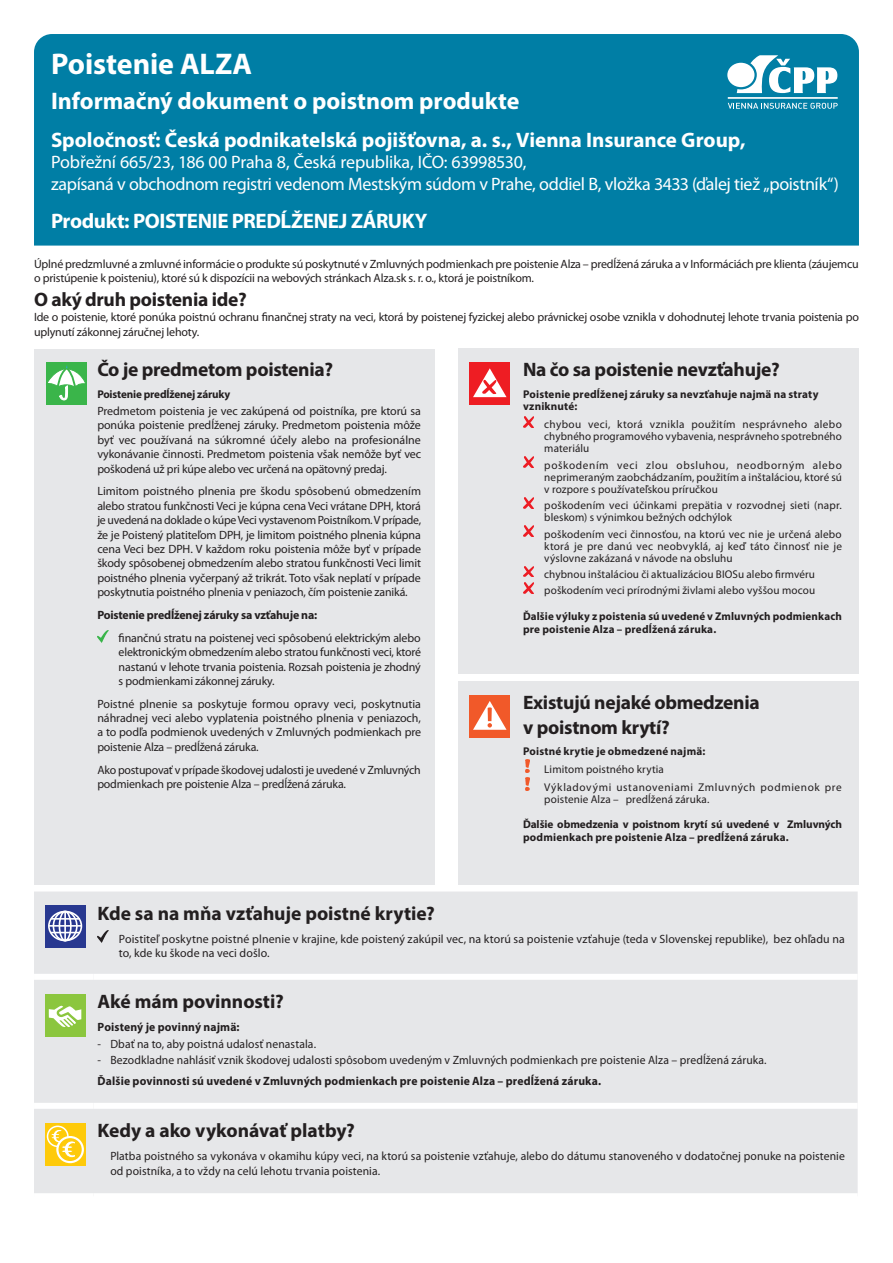
<style>
.page{position:relative;width:893px;height:1263px;background:#fff}
.page>*{position:absolute;margin:0;border:0;box-sizing:border-box;transform-origin:0 0}
.t1{font:700 30px "Myriad Pro";letter-spacing:-.005em;color:#fff}
.t2{font:700 24px "Myriad Pro";letter-spacing:-.005em;color:#fff}
.t3{font:700 21px "Myriad Pro";letter-spacing:-.005em;color:#fff}
.t4{font:700 19.5px/25.5px "Myriad Pro";letter-spacing:-.015em;color:#231f20}
.t5{font:18px/21.6px "Myriad Pro";letter-spacing:-.02em;color:#fff}
.t6{font:12px/14.4px "Myriad Pro";letter-spacing:-.015em;color:#231f20;text-align:justify}
.t7{font:12px/14.4px "Myriad Pro";letter-spacing:.01em;color:#231f20}
.t8{font:12px "Myriad Pro";letter-spacing:.005em;color:#231f20}
.t9{font:700 12px "Myriad Pro";letter-spacing:.015em;color:#231f20}
.t10{font:700 12px "Myriad Pro";letter-spacing:-.015em;color:#231f20}
.t11{font:11.25px/12px "Myriad Pro";letter-spacing:.01em;color:#231f20;text-align:justify}
.t12{font:700 11.25px/13.5px "Myriad Pro";letter-spacing:.015em;color:#231f20}
.t13{font:11.25px/17.9px "Myriad Pro";letter-spacing:.05em;color:#231f20}
.t14{font:700 11.25px "Myriad Pro";letter-spacing:-.015em;color:#231f20}
</style>
<div class="page">
<div style="left:458px;top:349px;width:401px;height:325px;background:#e6e7e9"></div>
<div style="left:34px;top:349px;width:401px;height:535px;background:#e6e7e9"></div>
<div style="left:458px;top:681px;width:401px;height:203px;background:#e6e7e9"></div>
<div style="left:34px;top:34px;width:825px;height:212px;background:#007ea5"></div>
<svg style="left:737px;top:55px;width:100px;height:38px"></svg>
<div style="left:727px;top:63px;width:27px;height:24px;background:#fff;border-radius:50%"></div>
<hr style="left:728px;top:97px;width:110px;height:2px;background:#fff">
<svg style="left:728px;top:103px;width:110px;height:6px"></svg>
<img style="left:526px;top:759px;width:4px;height:14px">
<svg style="left:526px;top:777px;width:4px;height:13px"></svg>
<svg style="left:523px;top:416px;width:11px;height:11px"></svg>
<svg style="left:523px;top:457px;width:11px;height:11px"></svg>
<svg style="left:523px;top:497px;width:11px;height:11px"></svg>
<svg style="left:523px;top:526px;width:11px;height:10px"></svg>
<svg style="left:523px;top:566px;width:11px;height:27px"></svg>
<div style="left:469px;top:695px;width:41px;height:43px;background:#f15929"></div>
<svg style="left:473px;top:701px;width:34px;height:29px"></svg>
<svg style="left:97px;top:630px;width:11px;height:12px"></svg>
<div style="left:46px;top:362px;width:41px;height:42px;background:#3ab54a"></div>
<svg style="left:48px;top:365px;width:37px;height:35px"></svg>
<div style="left:469px;top:363px;width:41px;height:42px;background:#ee1d23"></div>
<svg style="left:473px;top:368px;width:34px;height:29px"></svg>
<div style="left:34px;top:891px;width:824px;height:302px;background:#e6e7e9"></div>
<div style="left:93px;top:1103px;width:765px;height:6px;background:#fff"></div>
<div style="left:34px;top:1103px;width:59px;height:6px;background:#fff"></div>
<div style="left:34px;top:974px;width:59px;height:6px;background:#fff"></div>
<div style="left:93px;top:974px;width:765px;height:6px;background:#fff"></div>
<svg style="left:45px;top:905px;width:41px;height:43px"></svg>
<div style="left:48px;top:911px;width:34px;height:30px;border:2px solid #fff;border-radius:50%"></div>
<div style="left:53px;top:911px;width:25px;height:30px;border:2px solid #fff;border-radius:50%"></div>
<div style="left:59px;top:911px;width:13px;height:30px;border:2px solid #fff;border-radius:50%"></div>
<hr style="left:64px;top:911px;width:2px;height:30px;background:#fff">
<hr style="left:51px;top:918px;width:29px;height:2px;background:#fff">
<svg style="left:51px;top:932px;width:29px;height:1px"></svg>
<hr style="left:49px;top:925px;width:32px;height:2px;background:#fff">
<svg style="left:98px;top:931px;width:10px;height:12px"></svg>
<div style="left:45px;top:994px;width:41px;height:42px;background:#8bc63e"></div>
<svg style="left:49px;top:1005px;width:33px;height:22px"></svg>
<div style="left:45px;top:1123px;width:41px;height:42px;background:#feca0a"></div>
<div style="left:47px;top:1125px;width:22px;height:22px;border:2px solid #fff;border-radius:50%"></div>
<svg style="left:57px;top:1137px;width:26px;height:25px"></svg>
<div style="left:56px;top:1136px;width:28px;height:27px;border:2px solid #fff;border-radius:50%"></div>
<svg style="left:51px;top:1129px;width:25px;height:29px"></svg>
<h1 class="t1" style="left:51px;top:44px;width:203px">Poistenie ALZA</h1>
<h2 class="t2" style="left:51px;top:85px;width:470px">Informačný dokument o poistnom produkte</h2>
<h3 class="t3" style="left:51px;top:126px;width:696px">Spoločnosť: Česká podnikatelská pojišťovna, a. s., Vienna Insurance Group,</h3>
<h3 class="t5" style="left:51px;top:151px;width:789px">Pobřežní 665/23, 186 00 Praha 8, Česká republika, IČO: 63998530,<br>zapísaná v obchodnom registri vedenom Mestským súdom v Prahe, oddiel B, vložka 3433 (ďalej tiež „poistník“)</h3>
<h3 class="t3" style="left:51px;top:207px;width:378px">Produkt: POISTENIE PREDĹŽENEJ ZÁRUKY</h3>
<p class="t6" style="left:34px;top:257px;width:826px">Úplné predzmluvné a zmluvné informácie o produkte sú poskytnuté v Zmluvných podmienkach pre poistenie Alza – predĺžená záruka a v Informáciách pre klienta (záujemcu o pristúpenie k poisteniu), ktoré sú k dispozícii na webových stránkach Alza.sk s. r. o., ktorá je poistníkom.</p>
<h3 class="t4" style="left:34px;top:286px;width:214px">O aký druh poistenia ide?</h3>
<p class="t6" style="left:34px;top:309px;width:826px;line-height:15px">Ide o poistenie, ktoré ponúka poistnú ochranu finančnej straty na veci, ktorá by poistenej fyzickej alebo právnickej osobe vznikla v dohodnutej lehote trvania poistenia po uplynutí zákonnej záručnej lehoty.</p>
<h3 class="t4" style="left:97px;top:356px;width:237px">Čo je predmetom poistenia?</h3>
<p class="t14" style="left:97px;top:387px;width:134px">Poistenie predĺženej záruky</p>
<p class="t6" style="left:97px;top:403px;width:325px">Predmetom poistenia je vec zakúpená od poistníka, pre ktorú sa ponúka poistenie predĺženej záruky. Predmetom poistenia môže byť vec používaná na súkromné účely alebo na profesionálne vykonávanie činnosti. Predmetom poistenia však nemôže byť vec poškodená už pri kúpe alebo vec určená na opätovný predaj.</p>
<p class="t6" style="left:97px;top:484px;width:325px">Limitom poistného plnenia pre škodu spôsobenú obmedzením alebo stratou funkčnosti Veci je kúpna cena Veci vrátane DPH, ktorá je uvedená na doklade o kúpe Veci vystavenom Poistníkom. V prípade, že je Poistený platiteľom DPH, je limitom poistného plnenia kúpna cena Veci bez DPH. V každom roku poistenia môže byť v prípade škody spôsobenej obmedzením alebo stratou funkčnosti Veci limit poistného plnenia vyčerpaný až trikrát. Toto však neplatí v prípade poskytnutia poistného plnenia v peniazoch, čím poistenie zaniká.</p>
<p class="t10" style="left:97px;top:607px;width:221px">Poistenie predĺženej záruky sa vzťahuje na:</p>
<p class="t6" style="left:119px;top:631px;width:304px">finančnú stratu na poistenej veci spôsobenú elektrickým alebo elektronickým obmedzením alebo stratou funkčnosti veci, ktoré nastanú v lehote trvania poistenia. Rozsah poistenia je zhodný s podmienkami zákonnej záruky.</p>
<p class="t6" style="left:97px;top:696px;width:325px">Poistné plnenie sa poskytuje formou opravy veci, poskytnutia náhradnej veci alebo vyplatenia poistného plnenia v peniazoch, a to podľa podmienok uvedených v Zmluvných podmienkach pre poistenie Alza – predĺžená záruka.</p>
<p class="t6" style="left:97px;top:762px;width:325px">Ako postupovať v prípade škodovej udalosti je uvedené v Zmluvných podmienkach pre poistenie Alza – predĺžená záruka.</p>
<h3 class="t4" style="left:523px;top:356px;width:258px">Na čo sa poistenie nevzťahuje?</h3>
<p class="t12" style="left:523px;top:388px;width:297px;line-height:12px">Poistenie predĺženej záruky sa nevzťahuje najmä na straty vzniknuté:</p>
<p class="t11" style="left:544px;top:418px;width:299px">chybou veci, ktorá vznikla použitím nesprávneho alebo chybného programového vybavenia, nesprávneho spotrebného materiálu</p>
<p class="t11" style="left:544px;top:459px;width:299px">poškodením veci zlou obsluhou, neodborným alebo neprimeraným zaobchádzaním, použitím a inštaláciou, ktoré sú v rozpore s používateľskou príručkou</p>
<p class="t11" style="left:544px;top:499px;width:299px">poškodením veci účinkami prepätia v rozvodnej sieti (napr. bleskom) s výnimkou bežných odchýlok</p>
<p class="t11" style="left:544px;top:528px;width:299px">poškodením veci činnosťou, na ktorú vec nie je určená alebo ktorá je pre danú vec neobvyklá, aj keď táto činnosť nie je výslovne zakázaná v návode na obsluhu</p>
<p class="t11" style="left:544px;top:566px;width:272px;line-height:16.5px">chybnou inštaláciou či aktualizáciou BIOSu alebo firmvéru poškodením veci prírodnými živlami alebo vyššou mocou</p>
<p class="t12" style="left:523px;top:609px;width:320px">Ďalšie výluky z poistenia sú uvedené v Zmluvných podmienkach pre poistenie Alza – predĺžená záruka.</p>
<h3 class="t4" style="left:523px;top:689px;width:238px">Existujú nejaké obmedzenia v poistnom krytí?</h3>
<p class="t12" style="left:523px;top:744px;width:184px">Poistné krytie je obmedzené najmä:</p>
<p class="t13" style="left:544px;top:760px;width:299px">Limitom poistného krytia<br>Výkladovými ustanoveniami Zmluvných podmienok pre</p>
<p class="t11" style="left:544px;top:793px;width:166px">poistenie Alza – predĺžená záruka.</p>
<p class="t12" style="left:523px;top:817px;width:321px">Ďalšie obmedzenia v poistnom krytí sú uvedené v Zmluvných podmienkach pre poistenie Alza – predĺžená záruka.</p>
<h3 class="t4" style="left:98px;top:900px;width:339px">Kde sa na mňa vzťahuje poistné krytie?</h3>
<p class="t7" style="left:119px;top:931px;width:727px">Poistiteľ poskytne poistné plnenie v krajine, kde poistený zakúpil vec, na ktorú sa poistenie vzťahuje (teda v Slovenskej republike), bez ohľadu na to, kde ku škode na veci došlo.</p>
<h3 class="t4" style="left:98px;top:988px;width:188px">Aké mám povinnosti?</h3>
<p class="t9" style="left:98px;top:1019px;width:144px">Poistený je povinný najmä:</p>
<p class="t8" style="left:98px;top:1036px;width:220px">- Dbať na to, aby poistná udalosť nenastala.</p>
<p class="t8" style="left:98px;top:1053px;width:671px">- Bezodkladne nahlásiť vznik škodovej udalosti spôsobom uvedeným v Zmluvných podmienkach pre poistenie Alza – predĺžená záruka.</p>
<p class="t9" style="left:98px;top:1073px;width:505px">Ďalšie povinnosti sú uvedené v Zmluvných podmienkach pre poistenie Alza – predĺžená záruka.</p>
<h3 class="t4" style="left:98px;top:1117px;width:259px">Kedy a ako vykonávať platby?</h3>
<p class="t7" style="left:110px;top:1149px;width:736px">Platba poistného sa vykonáva v okamihu kúpy veci, na ktorú sa poistenie vzťahuje, alebo do dátumu stanoveného v dodatočnej ponuke na poistenie od poistníka, a to vždy na celú lehotu trvania poistenia.</p>
</div>
